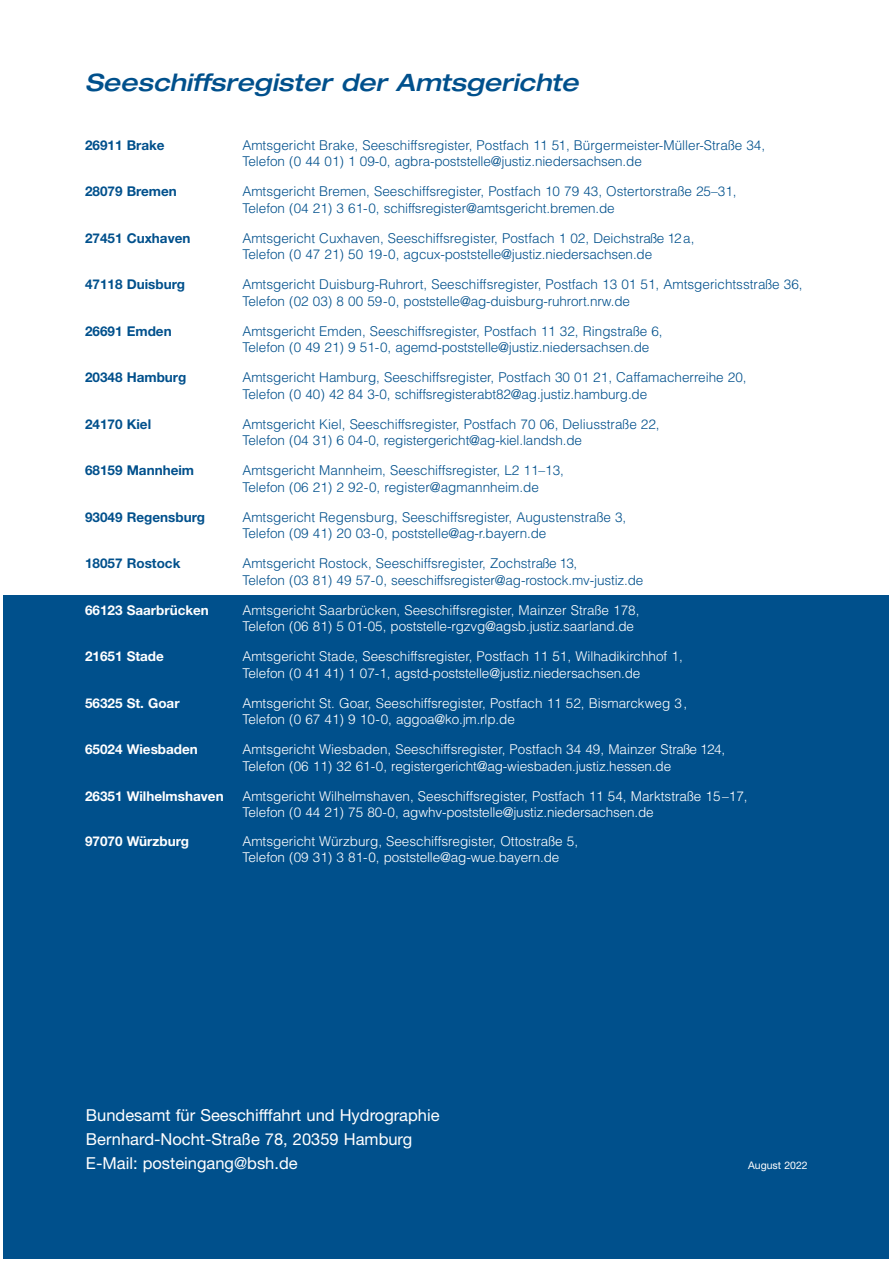
<style>
.page{position:relative;width:893px;height:1263px;background:#fff}
.page>*{position:absolute;margin:0;border:0;box-sizing:border-box;transform-origin:0 0}
.t1{font:italic 500 expanded 24px "Helvetica Neue LT Pro";color:#00508c}
.Aktuelle_Tab{font:16.5px "Helvetica Neue LT Pro";color:#fff}
.t2{font:300 13.5px/16.5px "Helvetica LT Std";color:#00508c}
.t3{font:300 13.5px "Helvetica LT Std";color:#fff}
.t4{font:700 13.5px "Helvetica Neue LT Pro";color:#00508c}
.t5{font:700 13.5px "Helvetica Neue LT Pro";color:#fff}
.t6{font:10.5px "Helvetica Neue LT Pro";color:#fff}
</style>
<div class="page">
<div style="left:3px;top:595px;width:886px;height:663px;background:#00508c"></div>
<p class="t1" style="left:85px;top:67px;width:495px">Seeschiffsregister der Amtsgerichte</p>
<p class="t4" style="left:85px;top:136px;width:81px">26911 Brake</p>
<p class="t2" style="left:242px;top:136px;width:524px">Amtsgericht Brake, Seeschiffsregister, Postfach 11 51, Bürgermeister-Müller-Straße 34,</p>
<p class="t2" style="left:242px;top:153px;width:401px">Telefon (0 44 01) 1 09-0, agbra-poststelle@justiz.niedersachsen.de</p>
<p class="t4" style="left:85px;top:183px;width:93px">28079 Bremen</p>
<p class="t2" style="left:242px;top:183px;width:496px">Amtsgericht Bremen, Seeschiffsregister, Postfach 10 79 43, Ostertorstraße 25–31,</p>
<p class="t2" style="left:242px;top:199px;width:374px">Telefon (04 21) 3 61-0, schiffsregister@amtsgericht.bremen.de</p>
<p class="t4" style="left:85px;top:229px;width:107px">27451 Cuxhaven</p>
<p class="t2" style="left:242px;top:229px;width:453px">Amtsgericht Cuxhaven, Seeschiffsregister, Postfach 1 02, Deichstraße 12a,</p>
<p class="t2" style="left:242px;top:246px;width:411px">Telefon (0 47 21) 50 19-0, agcux-poststelle@justiz.niedersachsen.de</p>
<p class="t4" style="left:85px;top:276px;width:102px">47118 Duisburg</p>
<p class="t2" style="left:242px;top:276px;width:562px">Amtsgericht Duisburg-Ruhrort, Seeschiffsregister, Postfach 13 01 51, Amtsgerichtsstraße 36,<br>Telefon (02 03) 8 00 59-0, poststelle@ag-duisburg-ruhrort.nrw.de</p>
<p class="t4" style="left:85px;top:322px;width:88px">26691 Emden</p>
<p class="t2" style="left:242px;top:322px;width:422px">Amtsgericht Emden, Seeschiffsregister, Postfach 11 32, Ringstraße 6,</p>
<p class="t2" style="left:242px;top:339px;width:408px">Telefon (0 49 21) 9 51-0, agemd-poststelle@justiz.niedersachsen.de</p>
<p class="t4" style="left:85px;top:369px;width:103px">20348 Hamburg</p>
<p class="t2" style="left:242px;top:369px;width:506px">Amtsgericht Hamburg, Seeschiffsregister, Postfach 30 01 21, Caffamacherreihe 20,</p>
<p class="t2" style="left:242px;top:385px;width:406px">Telefon (0 40) 42 84 3-0, schiffsregisterabt82@ag.justiz.hamburg.de</p>
<p class="t4" style="left:85px;top:415px;width:68px">24170 Kiel</p>
<p class="t2" style="left:242px;top:415px;width:419px">Amtsgericht Kiel, Seeschiffsregister, Postfach 70 06, Deliusstraße 22,</p>
<p class="t2" style="left:242px;top:432px;width:341px">Telefon (04 31) 6 04-0, registergericht@ag-kiel.landsh.de</p>
<p class="t4" style="left:85px;top:462px;width:111px">68159 Mannheim</p>
<p class="t2" style="left:242px;top:462px;width:323px">Amtsgericht Mannheim, Seeschiffsregister, L2 11–13,</p>
<p class="t2" style="left:242px;top:478px;width:298px">Telefon (06 21) 2 92-0, register@agmannheim.de</p>
<p class="t4" style="left:85px;top:508px;width:122px">93049 Regensburg</p>
<p class="t2" style="left:242px;top:508px;width:385px">Amtsgericht Regensburg, Seeschiffsregister, Augustenstraße 3,</p>
<p class="t2" style="left:242px;top:525px;width:305px">Telefon (09 41) 20 03-0, poststelle@ag-r.bayern.de</p>
<p class="t4" style="left:85px;top:555px;width:97px">18057 Rostock</p>
<p class="t2" style="left:242px;top:555px;width:402px">Amtsgericht Rostock, Seeschiffsregister, Zochstraße 13,<br>Telefon (03 81) 49 57-0, seeschiffsregister@ag-rostock.mv-justiz.de</p>
<p class="t5" style="left:85px;top:601px;width:125px">66123 Saarbrücken</p>
<p class="t3" style="left:242px;top:601px;width:399px">Amtsgericht Saarbrücken, Seeschiffsregister, Mainzer Straße 178,</p>
<p class="t3" style="left:242px;top:618px;width:393px">Telefon (06 81) 5 01-05, poststelle-rgzvg@agsb.justiz.saarland.de</p>
<p class="t5" style="left:85px;top:648px;width:80px">21651 Stade</p>
<p class="t3" style="left:242px;top:648px;width:442px">Amtsgericht Stade, Seeschiffsregister, Postfach 11 51, Wilhadikirchhof 1,</p>
<p class="t3" style="left:242px;top:664px;width:399px">Telefon (0 41 41) 1 07-1, agstd-poststelle@justiz.niedersachsen.de</p>
<p class="t5" style="left:85px;top:694px;width:96px">56325 St. Goar</p>
<p class="t3" style="left:242px;top:694px;width:446px">Amtsgericht St. Goar, Seeschiffsregister, Postfach 11 52, Bismarckweg 3,</p>
<p class="t3" style="left:242px;top:711px;width:274px">Telefon (0 67 41) 9 10-0, aggoa@ko.jm.rlp.de</p>
<p class="t5" style="left:85px;top:741px;width:114px">65024 Wiesbaden</p>
<p class="t3" style="left:242px;top:741px;width:484px">Amtsgericht Wiesbaden, Seeschiffsregister, Postfach 34 49, Mainzer Straße 124,</p>
<p class="t3" style="left:242px;top:757px;width:430px">Telefon (06 11) 32 61-0, registergericht@ag-wiesbaden.justiz.hessen.de</p>
<p class="t5" style="left:85px;top:787px;width:140px">26351 Wilhelmshaven</p>
<p class="t3" style="left:242px;top:787px;width:507px">Amtsgericht Wilhelmshaven, Seeschiffsregister, Postfach 11 54, Marktstraße 15–17,</p>
<p class="t3" style="left:242px;top:804px;width:413px">Telefon (0 44 21) 75 80-0, agwhv-poststelle@justiz.niedersachsen.de</p>
<p class="t5" style="left:85px;top:832px;width:106px">97070 Würzburg</p>
<p class="t3" style="left:242px;top:832px;width:337px">Amtsgericht Würzburg, Seeschiffsregister, Ottostraße 5,</p>
<p class="t3" style="left:242px;top:849px;width:318px">Telefon (09 31) 3 81-0, poststelle@ag-wue.bayern.de</p>
<p class="Aktuelle_Tab" style="left:86px;top:1105px;width:355px">Bundesamt für Seeschifffahrt und Hydrographie</p>
<p class="Aktuelle_Tab" style="left:86px;top:1129px;width:328px">Bernhard-Nocht-Straße 78, 20359 Hamburg</p>
<p class="Aktuelle_Tab" style="left:86px;top:1153px;width:213px">E-Mail: posteingang@bsh.de</p>
<p class="t6" style="left:748px;top:1159px;width:61px">August 2022</p>
</div>
